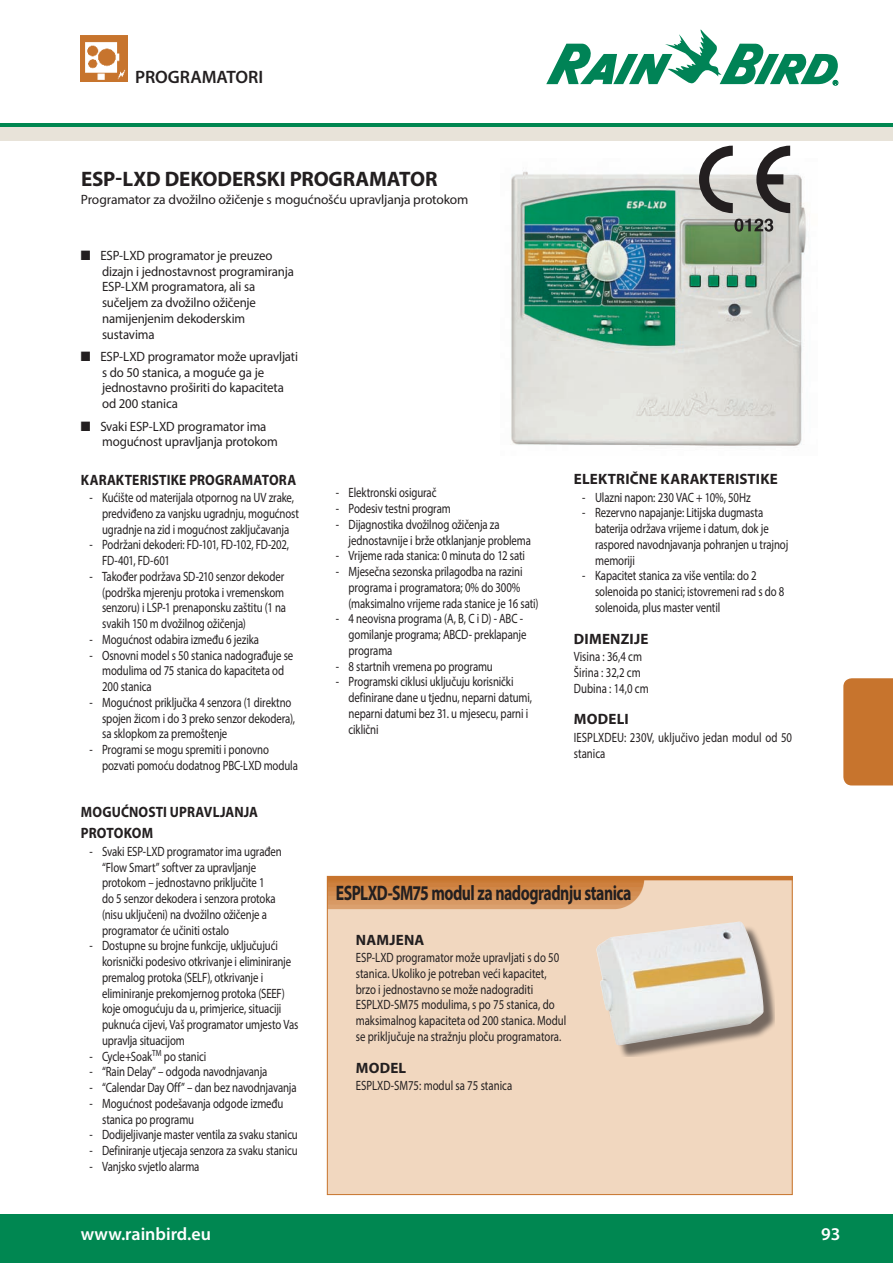
<style>
.page{position:relative;width:893px;height:1263px;background:#fff}
.page>*{position:absolute;margin:0;border:0;box-sizing:border-box;transform-origin:0 0}
.t1{font:700 21px "Myriad Pro";letter-spacing:-.03em;color:#231f20;scale:.75 1}
.t2{font:700 21px "Myriad Pro";letter-spacing:-.005em;color:#231f20}
.t3{font:600 18px "Myriad Pro";color:#fff}
.t4{font:600 18px "Myriad Pro";color:#231f20}
.t5{font:700 15px/21px "Myriad Pro";letter-spacing:.01em;color:#231f20;scale:.9 1}
.t6{font:700 15px "Myriad Pro";letter-spacing:.01em;color:#231f20}
.t7{font:13.5px/15.8px "Myriad Pro";letter-spacing:-.01em;color:#231f20;scale:.8 1}
.t8{font:13.5px/15.8px "Myriad Pro";letter-spacing:-.01em;color:#231f20;scale:.95 1}
.t9{font:13.5px "Myriad Pro";letter-spacing:-.01em;color:#231f20}
</style>
<div class="page">
<img style="left:81px;top:35px;width:47px;height:47px">
<svg style="left:546px;top:29px;width:292px;height:57px"></svg>
<div style="left:0;top:123px;width:893px;height:5px;background:#008751"></div>
<div style="left:0;top:127px;width:893px;height:14px;background:#e8e3d9"></div>
<div style="left:0;top:1215px;width:893px;height:48px;background:#008751"></div>
<div style="left:843px;top:678px;width:50px;height:107px;background:#c7742d"></div>
<img style="left:329px;top:878px;width:462px;height:315px">
<div style="left:327px;top:876px;width:466px;height:319px;border:1px solid #c7742d"></div>
<div style="left:600px;top:925px;width:174px;height:131px;background:#231f20;opacity:.6"></div>
<img style="left:596px;top:922px;width:168px;height:123px">
<img style="left:511px;top:171px;width:296px;height:275px">
<svg style="left:699px;top:146px;width:34px;height:67px"></svg>
<svg style="left:756px;top:146px;width:34px;height:67px"></svg>
<svg style="left:734px;top:219px;width:39px;height:13px"></svg>
<h2 class="t4" style="left:135px;top:66px;width:130px">PROGRAMATORI</h2>
<h1 class="t2" style="left:81px;top:165px;width:358px">ESP-LXD DEKODERSKI PROGRAMATOR</h1>
<p class="t9" style="left:81px;top:191px;width:389px">Programator za dvožilno ožičenje s mogućnošću upravljanja protokom</p>
<p class="t8" style="left:102px;top:247px;width:203px;text-indent:-21px">■ ESP-LXD programator je preuzeo dizajn i jednostavnost programiranja<br>ESP-LXM programatora, ali sa sučeljem za dvožilno ožičenje namijenjenim dekoderskim sustavima</p>
<p class="t8" style="left:102px;top:348px;width:208px;text-indent:-21px">■ ESP-LXD programator može upravljati s do 50 stanica, a moguće ga je jednostavno proširiti do kapaciteta od 200 stanica</p>
<p class="t8" style="left:102px;top:418px;width:186px;text-indent:-21px">■ Svaki ESP-LXD programator ima mogućnost upravljanja protokom</p>
<p class="t5" style="left:81px;top:469px;width:241px">KARAKTERISTIKE PROGRAMATORA</p>
<p class="t7" style="left:102px;top:489px;width:248px;text-indent:-13px">- Kućište od materijala otpornog na UV zrake, predviđeno za vanjsku ugradnju, mogućnost ugradnje na zid i mogućnost zaključavanja</p>
<p class="t7" style="left:102px;top:537px;width:235px;text-indent:-13px">- Podržani dekoderi: FD-101, FD-102, FD-202,<br>FD-401, FD-601</p>
<p class="t7" style="left:102px;top:568px;width:232px;text-indent:-13px">- Također podržava SD-210 senzor dekoder (podrška mjerenju protoka i vremenskom senzoru) i LSP-1 prenaponsku zaštitu (1 na svakih 150 m dvožilnog ožičenja)</p>
<p class="t7" style="left:89px;top:631px;width:214px">- Mogućnost odabira između 6 jezika</p>
<p class="t7" style="left:102px;top:647px;width:241px;text-indent:-13px">- Osnovni model s 50 stanica nadograđuje se modulima od 75 stanica do kapaciteta od<br>200 stanica</p>
<p class="t7" style="left:102px;top:694px;width:243px;text-indent:-13px">- Mogućnost priključka 4 senzora (1 direktno spojen žicom i do 3 preko senzor dekodera), sa sklopkom za premoštenje</p>
<p class="t7" style="left:102px;top:741px;width:246px;text-indent:-13px">- Programi se mogu spremiti i ponovno pozvati pomoću dodatnog PBC-LXD modula</p>
<p class="t5" style="left:81px;top:801px;width:198px">MOGUĆNOSTI UPRAVLJANJA<br>PROTOKOM</p>
<p class="t7" style="left:102px;top:843px;width:226px;text-indent:-13px">- Svaki ESP-LXD programator ima ugrađen “Flow Smart” softver za upravljanje protokom – jednostavno priključite 1<br>do 5 senzor dekodera i senzora protoka (nisu uključeni) na dvožilno ožičenje a programator će učiniti ostalo</p>
<p class="t7" style="left:102px;top:938px;width:247px;text-indent:-13px">- Dostupne su brojne funkcije, uključujući korisnički podesivo otkrivanje i eliminiranje premalog protoka (SELF), otkrivanje i eliminiranje prekomjernog protoka (SEEF) koje omogućuju da u, primjerice, situaciji puknuća cijevi, Vaš programator umjesto Vas upravlja situacijom</p>
<p class="t7" style="left:89px;top:1048px;width:148px">- Cycle+Soak<sup>TM</sup> po stanici</p>
<p class="t7" style="left:89px;top:1064px;width:224px">- “Rain Delay” – odgoda navodnjavanja</p>
<p class="t7" style="left:89px;top:1079px;width:261px">- “Calendar Day Off” – dan bez navodnjavanja</p>
<p class="t7" style="left:102px;top:1095px;width:228px;text-indent:-13px">- Mogućnost podešavanja odgode između stanica po programu</p>
<p class="t7" style="left:89px;top:1127px;width:262px">- Dodijeljivanje master ventila za svaku stanicu</p>
<p class="t7" style="left:89px;top:1142px;width:262px">- Definiranje utjecaja senzora za svaku stanicu</p>
<p class="t7" style="left:89px;top:1158px;width:139px">- Vanjsko svjetlo alarma</p>
<h2 class="t3" style="left:81px;top:1223px;width:132px">www.rainbird.eu</h2>
<p class="t7" style="left:336px;top:485px;width:127px">- Elektronski osigurač</p>
<p class="t7" style="left:336px;top:500px;width:145px">- Podesiv testni program</p>
<p class="t7" style="left:349px;top:516px;width:230px;text-indent:-13px">- Dijagnostika dvožilnog ožičenja za jednostavnije i brže otklanjanje problema</p>
<p class="t7" style="left:336px;top:548px;width:238px">- Vrijeme rada stanica: 0 minuta do 12 sati</p>
<p class="t7" style="left:349px;top:563px;width:239px;text-indent:-13px">- Mjesečna sezonska prilagodba na razini programa i programatora; 0% do 300% (maksimalno vrijeme rada stanice je 16 sati)</p>
<p class="t7" style="left:349px;top:611px;width:224px;text-indent:-13px">- 4 neovisna programa (A, B, C i D) - ABC - gomilanje programa; ABCD- preklapanje programa</p>
<p class="t7" style="left:336px;top:658px;width:198px">- 8 startnih vremena po programu</p>
<p class="t7" style="left:349px;top:674px;width:231px;text-indent:-13px">- Programski ciklusi uključuju korisnički definirane dane u tjednu, neparni datumi, neparni datumi bez 31. u mjesecu, parni i ciklični</p>
<p class="t6" style="left:574px;top:469px;width:205px">ELEKTRIČNE KARAKTERISTIKE</p>
<p class="t7" style="left:582px;top:489px;width:212px">- Ulazni napon: 230 VAC + 10%, 50Hz</p>
<p class="t7" style="left:595px;top:505px;width:243px;text-indent:-13px">- Rezervno napajanje: Litijska dugmasta baterija održava vrijeme i datum, dok je raspored navodnjavanja pohranjen u trajnoj memoriji</p>
<p class="t7" style="left:595px;top:568px;width:238px;text-indent:-13px">- Kapacitet stanica za više ventila: do 2 solenoida po stanici; istovremeni rad s do 8 solenoida, plus master ventil</p>
<p class="t6" style="left:574px;top:629px;width:76px">DIMENZIJE</p>
<p class="t7" style="left:574px;top:648px;width:95px">Visina : 36,4 cm<br>Širina : 32,2 cm<br>Dubina : 14,0 cm</p>
<p class="t6" style="left:574px;top:709px;width:56px">MODELI</p>
<p class="t7" style="left:574px;top:729px;width:274px">IESPLXDEU: 230V, uključivo jedan modul od 50 stanica</p>
<h1 class="t1" style="left:336px;top:879px;width:396px">ESPLXD-SM75 modul za nadogradnju stanica</h1>
<p class="t6" style="left:356px;top:930px;width:70px">NAMJENA</p>
<p class="t7" style="left:356px;top:949px;width:265px">ESP-LXD programator može upravljati s do 50 stanica. Ukoliko je potreban veći kapacitet, brzo i jednostavno se može nadograditi ESPLXD-SM75 modulima, s po 75 stanica, do maksimalnog kapaciteta od 200 stanica. Modul se priključuje na stražnju ploču programatora.</p>
<p class="t6" style="left:356px;top:1058px;width:52px">MODEL</p>
<p class="t7" style="left:356px;top:1077px;width:197px">ESPLXD-SM75: modul sa 75 stanica</p>
<h2 class="t3" style="left:821px;top:1223px;width:21px">93</h2>
</div>
